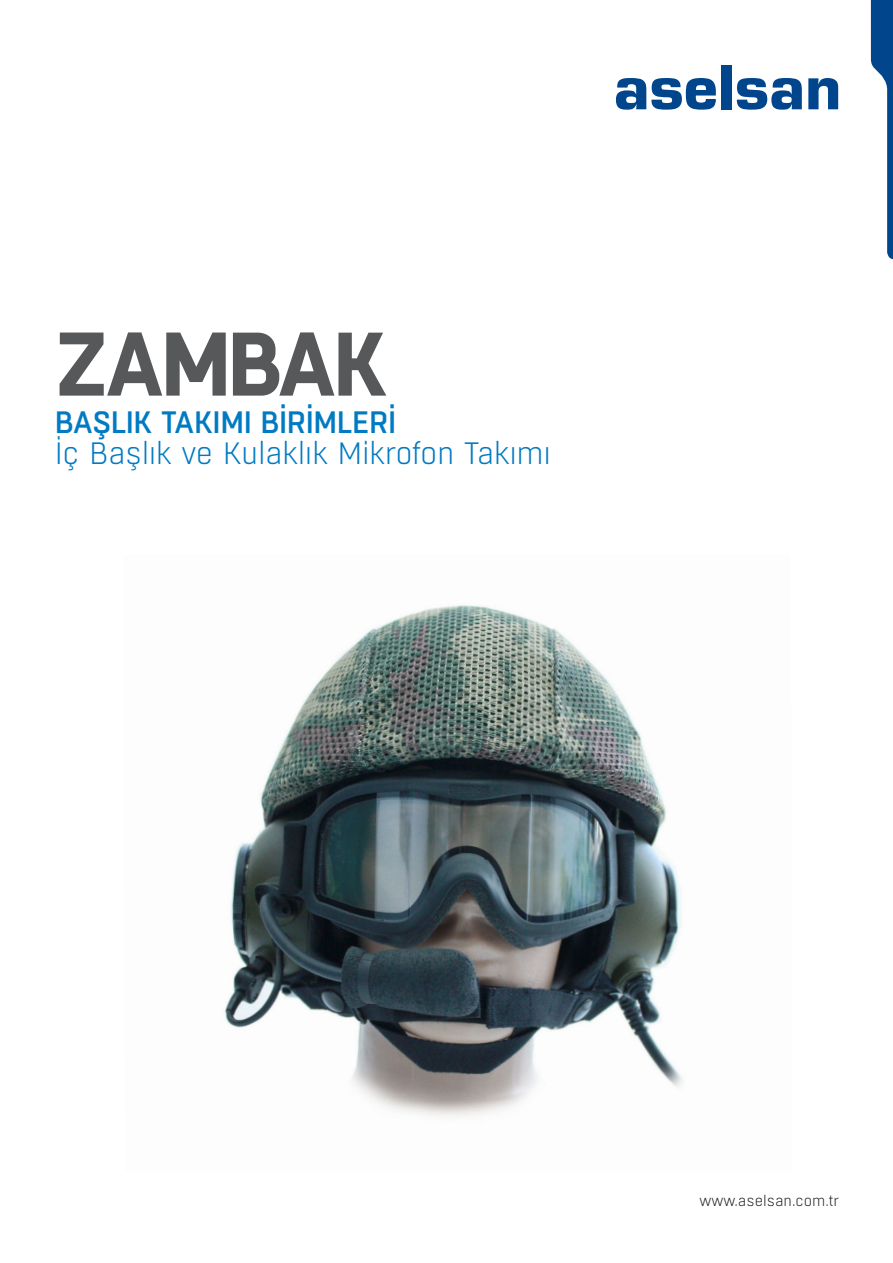
<style>
.page{position:relative;width:893px;height:1263px;background:#fff}
.page>*{position:absolute;margin:0;border:0;box-sizing:border-box;transform-origin:0 0}
.t1{font:700 90px "Boxed";letter-spacing:-.04em;color:#57585a}
.t2{font:300 30.9px "Boxed";letter-spacing:-.015em;color:#007ac2}
.t3{font:500 30.9px "Boxed";letter-spacing:-.015em;color:#007ac2}
.t4{font:300 15px "Boxed";color:#231f20}
</style>
<div class="page">
<svg style="left:616px;top:78px;width:100px;height:32px"></svg>
<div style="left:721px;top:65px;width:10px;height:44px;background:#01468c"></div>
<svg style="left:737px;top:78px;width:65px;height:32px"></svg>
<svg style="left:808px;top:78px;width:30px;height:31px"></svg>
<svg style="left:871px;top:0;width:22px;height:259px"></svg>
<img style="left:224px;top:605px;width:459px;height:512px">
<p class="t1" style="left:55px;top:304px;width:335px">ZAMBAK</p>
<p class="t3" style="left:55px;top:402px;width:343px">BAŞLIK TAKIMI BİRİMLERİ</p>
<p class="t2" style="left:55px;top:434px;width:498px">İç Başlık ve Kulaklık Mikrofon Takımı</p>
<p class="t4" style="left:700px;top:1191px;width:141px">www.aselsan.com.tr</p>
</div>
